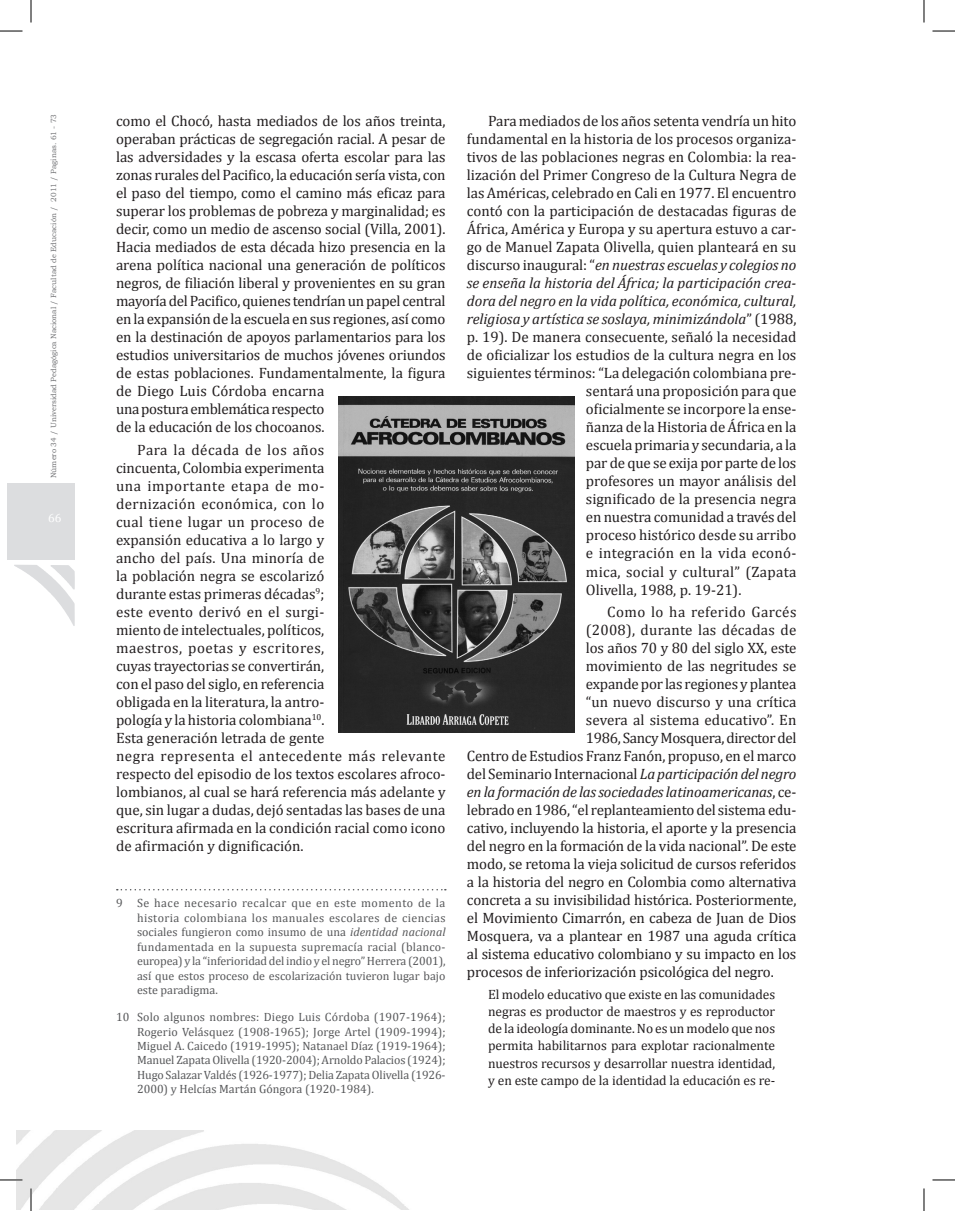
<style>
.page{position:relative;width:955px;height:1211px;background:#fff}
.page>*{position:absolute;margin:0;border:0;box-sizing:border-box;transform-origin:0 0}
.C__DE_TEXTO{font:15px/18px "Cambria";letter-spacing:-.005em;color:#231f20}
.PIE_con_FILETE{font:15px/18px "Cambria";letter-spacing:-.01em;color:#231f20}
.C__DE_TEXTO-2{font:italic 15px "Cambria";color:#231f20}
.C__DE_TEXTO-3{font:15px "Cambria";letter-spacing:.02em;color:#231f20}
.C__DE_TEXTO-4{font:15px "Cambria";letter-spacing:.015em;color:#231f20}
.C__DE_TEXTO-5{font:15px "Cambria";letter-spacing:.03em;color:#231f20}
.Cita_textual{font:13.5px/17.2px "Cambria";letter-spacing:-.005em;color:#231f20;text-align:justify}
.PIE_con_FILETE-2{font:12px/14.4px "Cambria";color:#57585a;text-align:justify}
.PIE_con_sin__FILETE{font:12px/14.4px "Cambria";color:#57585a;text-align:justify}
.t1{font:12px "Cambria";color:#fff}
.t2{font:7.5px "Bookman Old Style";color:#6c6d70}
.s1{font-style:italic}
.s2{font-style:normal}
</style>
<div class="page">
<div style="left:7px;top:483px;width:68px;height:76px;background:#dcdddf"></div>
<svg style="left:14px;top:565px;width:61px;height:61px"></svg>
<img style="left:17px;top:1130px;width:391px;height:79px">
<svg style="left:116px;top:889px;width:330px;height:2px"></svg>
<img style="left:338px;top:397px;width:236px;height:335px">
<hr style="left:0;top:1178px;width:22px;height:2px;background:#fff">
<hr style="left:30px;top:1188px;width:2px;height:22px;background:#fff">
<svg style="left:0;top:31px;width:22px;height:1px"></svg>
<svg style="left:932px;top:31px;width:23px;height:1px"></svg>
<svg style="left:0;top:1179px;width:22px;height:1px"></svg>
<svg style="left:932px;top:1179px;width:23px;height:1px"></svg>
<svg style="left:31px;top:0;width:1px;height:23px"></svg>
<svg style="left:31px;top:1188px;width:1px;height:22px"></svg>
<svg style="left:924px;top:0;width:1px;height:23px"></svg>
<svg style="left:924px;top:1188px;width:1px;height:22px"></svg>
<p class="t2" style="left:49px;top:478px;width:365px;rotate:-90deg">Número 34 / Universidad Pedagógica Nacional / Facultad de Educación / 2011 / Paginas. 61 - 73</p>
<p class="t1" style="left:48px;top:510px;width:15px">66</p>
<p class="PIE_con_FILETE" style="left:116px;top:112px;width:331px">como el Chocó, hasta mediados de los años treinta, operaban prácticas de segregación racial. A pesar de las adversidades y la escasa oferta escolar para las zonas rurales del Pacifico, la educación sería vista, con el paso del tiempo, como el camino más eficaz para superar los problemas de pobreza y marginalidad; es decir, como un medio de ascenso social (Villa, 2001).<br>Hacia mediados de esta década hizo presencia en la arena política nacional una generación de políticos negros, de filiación liberal y provenientes en su gran mayoría del Pacifico, quienes tendrían un papel central en la expansión de la escuela en sus regiones, así como en la destinación de apoyos parlamentarios para los estudios universitarios de muchos jóvenes oriundos de estas poblaciones. Fundamentalmente, la figura de Diego Luis Córdoba encarna<br>una postura emblemática respecto<br>de la educación de los chocoanos.</p>
<p class="C__DE_TEXTO" style="left:116px;top:440px;width:331px;text-indent:21px">Para la década de los años<br>cincuenta, Colombia experimenta<br>una importante etapa de mo-<br>dernización económica, con lo<br>cual tiene lugar un proceso de<br>expansión educativa a lo largo y<br>ancho del país. Una minoría de<br>la población negra se escolarizó<br>durante estas primeras décadas<sup>9</sup>;<br>este evento derivó en el surgi-<br>miento de intelectuales, políticos,<br>maestros, poetas y escritores,<br>cuyas trayectorias se convertirán,<br>con el paso del siglo, en referencia<br>obligada en la literatura, la antro-<br>pología y la historia colombiana<sup>10</sup>.<br>Esta generación letrada de gente<br>negra representa el antecedente más relevante respecto del episodio de los textos escolares afroco&shy;lombianos, al cual se hará referencia más adelante y que, sin lugar a dudas, dejó sentadas las bases de una escritura afirmada en la condición racial como icono de afirmación y dignificación.</p>
<p class="PIE_con_FILETE-2" style="left:137px;top:895px;width:310px;text-indent:-21px">9 Se hace necesario recalcar que en este momento de la historia colombiana los manuales escolares de ciencias sociales fungieron como insumo de una <span class="s1">identidad nacional </span>fundamentada en la supuesta supremacía racial (blanco&shy;europea) y la “inferioridad del indio y el negro” Herrera (2001), así que estos proceso de escolarización tuvieron lugar bajo este paradigma.</p>
<p class="PIE_con_sin__FILETE" style="left:137px;top:1009px;width:310px;text-indent:-21px">10 Solo algunos nombres: Diego Luis Córdoba (1907-1964); Rogerio Velásquez (1908-1965); Jorge Artel (1909-1994); Miguel A. Caicedo (1919-1995); Natanael Díaz (1919-1964); Manuel Zapata Olivella (1920-2004); Arnoldo Palacios (1924); Hugo Salazar Valdés (1926-1977); Delia Zapata Olivella (1926- 2000) y Helcías Martán Góngora (1920-1984).</p>
<p class="C__DE_TEXTO" style="left:488px;top:112px;width:310px">Para mediados de los años setenta vendría un hito</p>
<p class="C__DE_TEXTO" style="left:467px;top:130px;width:331px">fundamental en la historia de los procesos organiza-</p>
<p class="C__DE_TEXTO" style="left:467px;top:148px;width:331px">tivos de las poblaciones negras en Colombia: la rea-</p>
<p class="C__DE_TEXTO" style="left:467px;top:166px;width:331px">lización del Primer Congreso de la Cultura Negra de</p>
<p class="C__DE_TEXTO" style="left:467px;top:184px;width:331px">las Américas, celebrado en Cali en 1977. El encuentro</p>
<p class="C__DE_TEXTO" style="left:467px;top:202px;width:331px">contó con la participación de destacadas figuras de</p>
<p class="C__DE_TEXTO" style="left:467px;top:220px;width:331px">África, América y Europa y su apertura estuvo a car-</p>
<p class="C__DE_TEXTO" style="left:467px;top:238px;width:331px">go de Manuel Zapata Olivella, quien planteará en su</p>
<p class="C__DE_TEXTO-2" style="left:467px;top:256px;width:331px"><span class="s2">discurso inaugural: “</span>en nuestras escuelas y colegios no</p>
<p class="C__DE_TEXTO-2" style="left:467px;top:274px;width:331px">se enseña la historia del África; la participación crea-</p>
<p class="C__DE_TEXTO-2" style="left:467px;top:292px;width:331px">dora del negro en la vida política, económica, cultural,</p>
<p class="C__DE_TEXTO-2" style="left:467px;top:310px;width:331px">religiosa y artística se soslaya, minimizándola<span class="s2">” (1988,</span></p>
<p class="C__DE_TEXTO" style="left:467px;top:328px;width:331px">p. 19). De manera consecuente, señaló la necesidad</p>
<p class="C__DE_TEXTO" style="left:467px;top:346px;width:331px">de oficializar los estudios de la cultura negra en los</p>
<p class="C__DE_TEXTO" style="left:467px;top:364px;width:331px">siguientes términos: “La delegación colombiana pre-</p>
<p class="C__DE_TEXTO" style="left:586px;top:382px;width:212px">sentará una proposición para que</p>
<p class="C__DE_TEXTO" style="left:586px;top:400px;width:212px">oficialmente se incorpore la ense-</p>
<p class="C__DE_TEXTO" style="left:586px;top:418px;width:212px">ñanza de la Historia de África en la</p>
<p class="C__DE_TEXTO" style="left:586px;top:436px;width:212px">escuela primaria y secundaria, a la</p>
<p class="C__DE_TEXTO" style="left:586px;top:454px;width:212px">par de que se exija por parte de los</p>
<p class="C__DE_TEXTO" style="left:586px;top:472px;width:212px">profesores un mayor análisis del</p>
<p class="C__DE_TEXTO" style="left:586px;top:490px;width:212px">significado de la presencia negra</p>
<p class="C__DE_TEXTO" style="left:586px;top:508px;width:212px">en nuestra comunidad a través del</p>
<p class="C__DE_TEXTO" style="left:586px;top:526px;width:212px">proceso histórico desde su arribo</p>
<p class="C__DE_TEXTO-3" style="left:586px;top:544px;width:212px">e integración en la vida econó-</p>
<p class="C__DE_TEXTO-3" style="left:586px;top:562px;width:212px">mica, social y cultural” (Zapata</p>
<p class="C__DE_TEXTO" style="left:586px;top:580px;width:157px">Olivella, 1988, p. 19-21).</p>
<p class="C__DE_TEXTO-5" style="left:607px;top:602px;width:191px">Como lo ha referido Garcés</p>
<p class="C__DE_TEXTO-4" style="left:586px;top:620px;width:212px">(2008), durante las décadas de</p>
<p class="C__DE_TEXTO" style="left:586px;top:638px;width:212px">los años 70 y 80 del siglo XX, este</p>
<p class="C__DE_TEXTO" style="left:586px;top:656px;width:212px">movimiento de las negritudes se</p>
<p class="C__DE_TEXTO" style="left:586px;top:674px;width:212px">expande por las regiones y plantea</p>
<p class="C__DE_TEXTO" style="left:586px;top:692px;width:212px">“un nuevo discurso y una crítica</p>
<p class="C__DE_TEXTO" style="left:586px;top:710px;width:212px">severa al sistema educativo”. En</p>
<p class="C__DE_TEXTO" style="left:586px;top:728px;width:212px">1986, Sancy Mosquera, director del</p>
<p class="C__DE_TEXTO" style="left:467px;top:746px;width:331px">Centro de Estudios Franz Fanón, propuso, en el marco</p>
<p class="C__DE_TEXTO" style="left:467px;top:764px;width:331px">del Seminario Internacional <span class="s1">La participación del negro</span></p>
<p class="C__DE_TEXTO-2" style="left:467px;top:782px;width:331px">en la formación de las sociedades latinoamericanas<span class="s2">, ce-</span></p>
<p class="C__DE_TEXTO" style="left:467px;top:800px;width:331px">lebrado en 1986, “el replanteamiento del sistema edu-</p>
<p class="C__DE_TEXTO" style="left:467px;top:818px;width:331px">cativo, incluyendo la historia, el aporte y la presencia</p>
<p class="C__DE_TEXTO" style="left:467px;top:836px;width:331px">del negro en la formación de la vida nacional”. De este</p>
<p class="C__DE_TEXTO" style="left:467px;top:854px;width:331px">modo, se retoma la vieja solicitud de cursos referidos</p>
<p class="C__DE_TEXTO" style="left:467px;top:872px;width:331px">a la historia del negro en Colombia como alternativa</p>
<p class="C__DE_TEXTO" style="left:467px;top:890px;width:331px">concreta a su invisibilidad histórica. Posteriormente,</p>
<p class="C__DE_TEXTO" style="left:467px;top:908px;width:331px">el Movimiento Cimarrón, en cabeza de Juan de Dios</p>
<p class="C__DE_TEXTO" style="left:467px;top:926px;width:331px">Mosquera, va a plantear en 1987 una aguda crítica</p>
<p class="C__DE_TEXTO" style="left:467px;top:944px;width:331px">al sistema educativo colombiano y su impacto en los</p>
<p class="C__DE_TEXTO" style="left:467px;top:962px;width:308px">procesos de inferiorización psicológica del negro.</p>
<p class="Cita_textual" style="left:488px;top:985px;width:289px">El modelo educativo que existe en las comunidades negras es productor de maestros y es reproductor de la ideología dominante. No es un modelo que nos permita habilitarnos para explotar racionalmente nuestros recursos y desarrollar nuestra identidad, y en este campo de la identidad la educación es re-</p>
</div>
